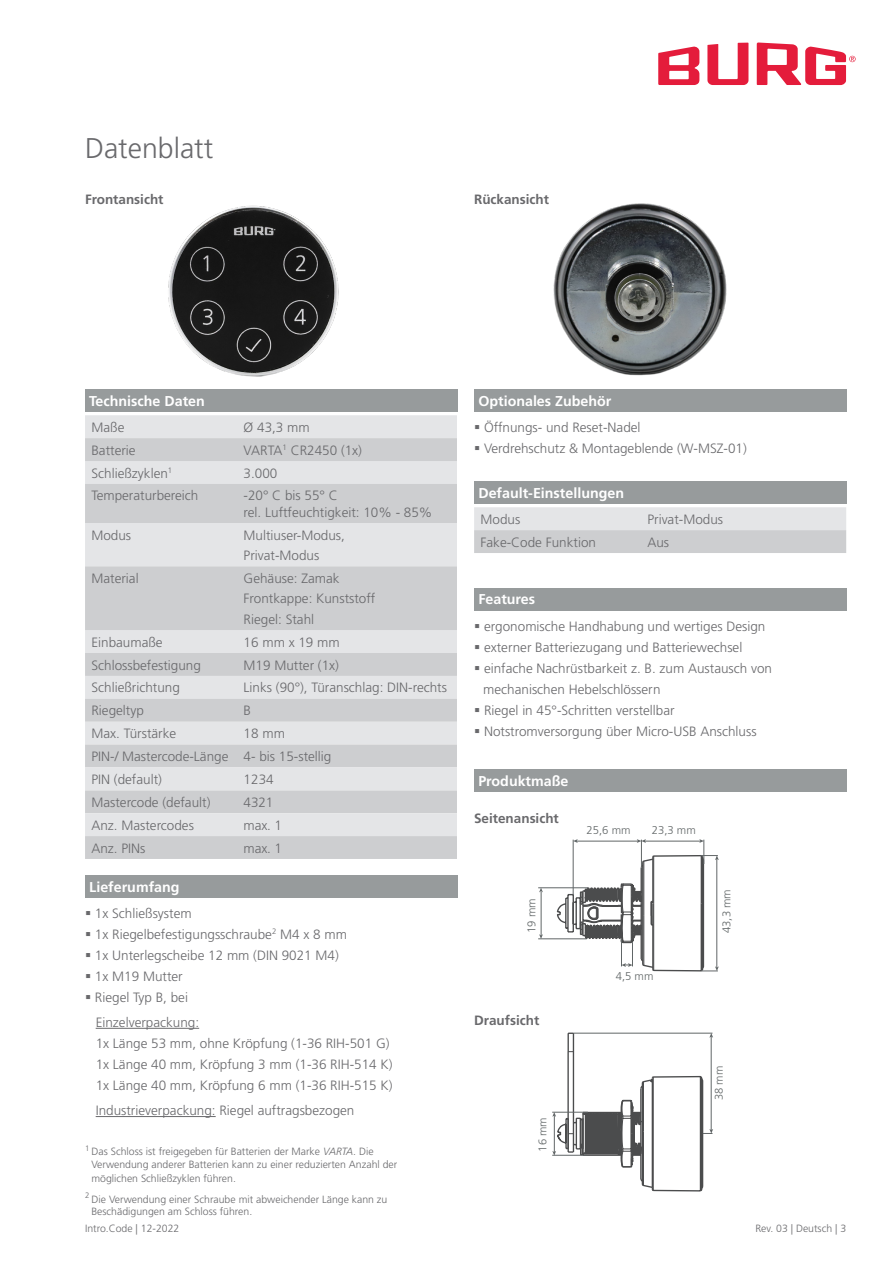
<style>
.page{position:relative;width:893px;height:1263px;background:#fff}
.page>*{position:absolute;margin:0;border:0;box-sizing:border-box;transform-origin:0 0}
.t1{font:300 28.5px "Frutiger LT Std";color:#69696c}
.t2{font:700 14.25px "Frutiger LT Std";color:#fff}
.t3{font:300 13.5px "Frutiger LT Std";color:#69696c}
.t4{font:700 13.5px "Frutiger LT Std";color:#69696c}
.t5{font:300 11.25px "Frutiger LT Std";color:#616667}
.t6{font:300 10.5px "Frutiger LT Std";color:#69696c}
.s1{font-style:italic}
</style>
<div class="page">
<svg style="left:707px;top:43px;width:41px;height:42px"></svg>
<svg style="left:658px;top:46px;width:41px;height:39px"></svg>
<svg style="left:757px;top:43px;width:99px;height:42px"></svg>
<img style="left:168px;top:205px;width:171px;height:172px">
<div style="left:85px;top:415px;width:372px;height:329px;background:#e4e5e7"></div>
<svg style="left:85px;top:438px;width:372px;height:284px;fill:#cdced0"></svg>
<svg style="left:85px;top:744px;width:372px;height:115px"></svg>
<div style="left:85px;top:389px;width:372px;height:23px;background:#979b9c"></div>
<div style="left:474px;top:769px;width:372px;height:23px;background:#979b9c"></div>
<div style="left:85px;top:875px;width:372px;height:22px;background:#979b9c"></div>
<div style="left:474px;top:588px;width:372px;height:22px;background:#979b9c"></div>
<hr style="left:96px;top:1028px;width:103px;height:1px;background:#69696c">
<hr style="left:96px;top:1116px;width:120px;height:1px;background:#69696c">
<div style="left:474px;top:389px;width:372px;height:23px;background:#979b9c"></div>
<img style="left:553px;top:203px;width:174px;height:173px">
<hr style="left:541px;top:892px;width:1px;height:43px;background:#616667">
<svg style="left:539px;top:934px;width:4px;height:4px"></svg>
<svg style="left:539px;top:888px;width:4px;height:4px"></svg>
<hr style="left:538px;top:938px;width:49px;height:1px;background:#616667">
<hr style="left:538px;top:887px;width:50px;height:1px;background:#616667">
<svg style="left:552px;top:839px;width:167px;height:353px"></svg>
<hr style="left:552px;top:1155px;width:35px;height:1px;background:#616667">
<hr style="left:552px;top:1112px;width:36px;height:1px;background:#616667">
<svg style="left:474px;top:507px;width:372px;height:46px"></svg>
<div style="left:474px;top:481px;width:372px;height:23px;background:#979b9c"></div>
<p class="t1" style="left:85px;top:132px;width:130px">Datenblatt</p>
<p class="t4" style="left:85px;top:191px;width:80px">Frontansicht</p>
<p class="t4" style="left:474px;top:192px;width:76px">Rückansicht</p>
<p class="t2" style="left:89px;top:392px;width:117px">Technische Daten</p>
<p class="t3" style="left:91px;top:419px;width:35px">Maße</p>
<p class="t3" style="left:244px;top:419px;width:68px">Ø 43,3 mm</p>
<p class="t3" style="left:91px;top:442px;width:46px">Batterie</p>
<p class="t3" style="left:244px;top:442px;width:120px">VARTA<sup>1</sup> CR2450 (1x)</p>
<p class="t3" style="left:91px;top:465px;width:82px">Schließzyklen<sup>1</sup></p>
<p class="t3" style="left:244px;top:465px;width:35px">3.000</p>
<p class="t3" style="left:91px;top:488px;width:109px">Temperaturbereich</p>
<p class="t3" style="left:244px;top:488px;width:96px">-20° C bis 55° C</p>
<p class="t3" style="left:244px;top:504px;width:190px">rel. Luftfeuchtigkeit: 10% - 85%</p>
<p class="t3" style="left:91px;top:527px;width:41px">Modus</p>
<p class="t3" style="left:244px;top:527px;width:103px">Multiuser-Modus,</p>
<p class="t3" style="left:244px;top:548px;width:77px">Privat-Modus</p>
<p class="t3" style="left:91px;top:570px;width:49px">Material</p>
<p class="t3" style="left:244px;top:570px;width:98px">Gehäuse: Zamak</p>
<p class="t3" style="left:244px;top:591px;width:133px">Frontkappe: Kunststoff</p>
<p class="t3" style="left:244px;top:611px;width:72px">Riegel: Stahl</p>
<p class="t3" style="left:91px;top:634px;width:73px">Einbaumaße</p>
<p class="t3" style="left:244px;top:634px;width:98px">16 mm x 19 mm</p>
<p class="t3" style="left:91px;top:657px;width:111px">Schlossbefestigung</p>
<p class="t3" style="left:244px;top:657px;width:97px">M19 Mutter (1x)</p>
<p class="t3" style="left:91px;top:680px;width:90px">Schließrichtung</p>
<p class="t3" style="left:244px;top:680px;width:205px">Links (90°), Türanschlag: DIN-rechts</p>
<p class="t3" style="left:91px;top:703px;width:54px">Riegeltyp</p>
<p class="t3" style="left:244px;top:703px;width:9px">B</p>
<p class="t3" style="left:91px;top:726px;width:86px">Max. Türstärke</p>
<p class="t3" style="left:244px;top:726px;width:43px">18 mm</p>
<p class="t3" style="left:91px;top:749px;width:139px">PIN-/ Mastercode-Länge</p>
<p class="t3" style="left:244px;top:749px;width:89px">4- bis 15-stellig</p>
<p class="t3" style="left:91px;top:772px;width:72px">PIN (default)</p>
<p class="t3" style="left:244px;top:772px;width:32px">1234</p>
<p class="t3" style="left:91px;top:794px;width:121px">Mastercode (default)</p>
<p class="t3" style="left:244px;top:794px;width:31px">4321</p>
<p class="t3" style="left:91px;top:817px;width:104px">Anz. Mastercodes</p>
<p class="t3" style="left:244px;top:817px;width:40px">max. 1</p>
<p class="t3" style="left:91px;top:840px;width:56px">Anz. PINs</p>
<p class="t3" style="left:244px;top:840px;width:40px">max. 1</p>
<p class="t2" style="left:89px;top:878px;width:92px">Lieferumfang</p>
<p class="t3" style="left:85px;top:905px;width:108px">▪ 1x Schließsystem</p>
<p class="t3" style="left:85px;top:926px;width:263px">▪ 1x Riegelbefestigungsschraube<sup>2</sup> M4 x 8 mm</p>
<p class="t3" style="left:85px;top:947px;width:255px">▪ 1x Unterlegscheibe 12 mm (DIN 9021 M4)</p>
<p class="t3" style="left:85px;top:968px;width:99px">▪ 1x M19 Mutter</p>
<p class="t3" style="left:85px;top:989px;width:104px">▪ Riegel Typ B, bei</p>
<p class="t3" style="left:96px;top:1015px;width:105px">Einzelverpackung:</p>
<p class="t3" style="left:96px;top:1036px;width:295px">1x Länge 53 mm, ohne Kröpfung (1-36 RIH-501 G)</p>
<p class="t3" style="left:96px;top:1057px;width:298px">1x Länge 40 mm, Kröpfung 3 mm (1-36 RIH-514 K)</p>
<p class="t3" style="left:96px;top:1078px;width:298px">1x Länge 40 mm, Kröpfung 6 mm (1-36 RIH-515 K)</p>
<p class="t3" style="left:96px;top:1103px;width:260px">Industrieverpackung: Riegel auftragsbezogen</p>
<p class="t6" style="left:85px;top:1145px;width:290px"><sup>1</sup> Das Schloss ist freigegeben für Batterien der Marke <span class="s1">VARTA</span>. Die</p>
<p class="t6" style="left:91px;top:1158px;width:307px">Verwendung anderer Batterien kann zu einer reduzierten Anzahl der</p>
<p class="t6" style="left:91px;top:1172px;width:146px">möglichen Schließzyklen führen.</p>
<p class="t6" style="left:85px;top:1193px;width:304px"><sup>2</sup> Die Verwendung einer Schraube mit abweichender Länge kann zu</p>
<p class="t6" style="left:91px;top:1205px;width:162px">Beschädigungen am Schloss führen.</p>
<p class="t2" style="left:478px;top:392px;width:135px">Optionales Zubehör</p>
<p class="t3" style="left:474px;top:420px;width:168px">▪ Öffnungs- und Reset-Nadel</p>
<p class="t3" style="left:474px;top:441px;width:274px">▪ Verdrehschutz &amp; Montageblende (W-MSZ-01)</p>
<p class="t2" style="left:478px;top:484px;width:147px">Default-Einstellungen</p>
<p class="t3" style="left:480px;top:511px;width:41px">Modus</p>
<p class="t3" style="left:647px;top:511px;width:77px">Privat-Modus</p>
<p class="t3" style="left:480px;top:534px;width:117px">Fake-Code Funktion</p>
<p class="t3" style="left:647px;top:534px;width:23px">Aus</p>
<p class="t2" style="left:478px;top:591px;width:58px">Features</p>
<p class="t3" style="left:474px;top:618px;width:293px">▪ ergonomische Handhabung und wertiges Design</p>
<p class="t3" style="left:474px;top:639px;width:270px">▪ externer Batteriezugang und Batteriewechsel</p>
<p class="t3" style="left:474px;top:660px;width:299px">▪ einfache Nachrüstbarkeit z. B. zum Austausch von</p>
<p class="t3" style="left:483px;top:681px;width:179px">mechanischen Hebelschlössern</p>
<p class="t3" style="left:474px;top:702px;width:202px">▪ Riegel in 45°-Schritten verstellbar</p>
<p class="t3" style="left:474px;top:723px;width:284px">▪ Notstromversorgung über Micro-USB Anschluss</p>
<p class="t2" style="left:478px;top:772px;width:92px">Produktmaße</p>
<p class="t4" style="left:474px;top:811px;width:86px">Seitenansicht</p>
<p class="t5" style="left:587px;top:823px;width:45px">25,6 mm</p>
<p class="t5" style="left:652px;top:823px;width:45px">23,3 mm</p>
<p class="t5" style="left:525px;top:933px;width:36px;rotate:-90deg">19 mm</p>
<p class="t5" style="left:720px;top:933px;width:45px;rotate:-90deg">43,3 mm</p>
<p class="t4" style="left:474px;top:1012px;width:67px">Draufsicht</p>
<p class="t5" style="left:536px;top:1152px;width:36px;rotate:-90deg">16 mm</p>
<p class="t5" style="left:616px;top:969px;width:39px">4,5 mm</p>
<p class="t5" style="left:713px;top:1100px;width:36px;rotate:-90deg">38 mm</p>
<p class="t6" style="left:85px;top:1222px;width:96px">Intro.Code | 12-2022</p>
<p class="t6" style="left:755px;top:1222px;width:92px">Rev. 03 | Deutsch | 3</p>
</div>
